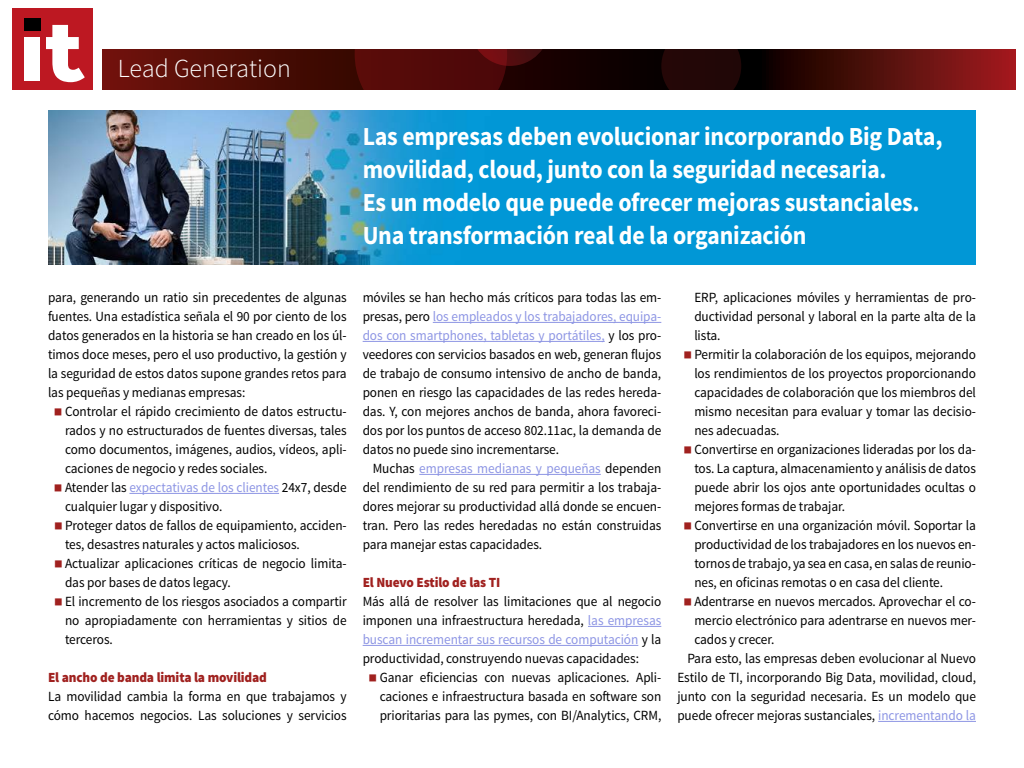
<style>
.page{position:relative;width:1024px;height:768px;background:#fff}
.page>*{position:absolute;margin:0;border:0;box-sizing:border-box;transform-origin:0 0}
.t1{font:700 26px/33px "Source Sans Pro";letter-spacing:-.01em;color:#fff;scale:.92 1}
.t2{font:300 26px "Source Sans Pro";color:#fff}
.t3{font:14px/19px "Source Sans Pro";letter-spacing:-.005em;color:#000;text-align:justify;scale:.95 1}
.t4{font:900 14px "Source Sans Pro";letter-spacing:-.01em;color:#a0211f;scale:.95 1}
.s1{color:#8d95e4}
</style>
<div class="page">
<svg style="left:102px;top:49px;width:914px;height:41px;background:#440b07"></svg>
<svg style="left:355px;top:49px;width:195px;height:41px;background:#490808"></svg>
<div style="left:661px;top:49px;width:80px;height:41px;background:#230707"></div>
<div style="left:12px;top:9px;width:80px;height:81px;background:#bd1822"></div>
<div style="left:24px;top:19px;width:17px;height:12px;background:#000"></div>
<div style="left:25px;top:37px;width:15px;height:44px;background:#fff"></div>
<svg style="left:46px;top:25px;width:39px;height:57px"></svg>
<hr style="left:129px;top:493px;width:150px;height:1px;background:#8d95e4">
<hr style="left:433px;top:322px;width:228px;height:1px;background:#8d95e4">
<hr style="left:363px;top:341px;width:242px;height:1px;background:#8d95e4">
<hr style="left:419px;top:474px;width:182px;height:1px;background:#8d95e4">
<hr style="left:588px;top:626px;width:73px;height:1px;background:#8d95e4">
<hr style="left:363px;top:645px;width:275px;height:1px;background:#8d95e4">
<hr style="left:878px;top:721px;width:98px;height:1px;background:#8d95e4">
<img style="left:48px;top:111px;width:928px;height:153px">
<img style="left:984px;top:57px;width:21px;height:27px">
<h1 class="t2" style="left:118px;top:52px;width:175px">Lead Generation</h1>
<h1 class="t1" style="left:363px;top:121px;width:632px">Las empresas deben evolucionar incorporando Big Data, movilidad, cloud, junto con la seguridad necesaria.<br>Es un modelo que puede ofrecer mejoras sustanciales.<br>Una transformación real de la organización</h1>
<p class="t3" style="left:48px;top:288px;width:316px">para, generando un ratio sin precedentes de algunas fuentes. Una estadística señala el 90 por ciento de los datos generados en la historia se han creado en los úl&shy;timos doce meses, pero el uso productivo, la gestión y la seguridad de estos datos supone grandes retos para las pequeñas y medianas empresas:</p>
<p class="t3" style="left:65px;top:402px;width:298px;text-align:left">Controlar el rápido crecimiento de datos estructu&shy;rados y no estructurados de fuentes diversas, tales como documentos, imágenes, audios, vídeos, apli&shy;caciones de negocio y redes sociales.<br>Atender las <span class="s1">expectativas de los clientes</span> 24x7, desde cualquier lugar y dispositivo.<br>Proteger datos de fallos de equipamiento, acciden&shy;tes, desastres naturales y actos maliciosos.<br>Actualizar aplicaciones críticas de negocio limita&shy;das por bases de datos legacy.<br>El incremento de los riesgos asociados a compartir no apropiadamente con herramientas y sitios de terceros.</p>
<p class="t4" style="left:48px;top:668px;width:232px">El ancho de banda limita la movilidad</p>
<p class="t3" style="left:48px;top:687px;width:316px">La movilidad cambia la forma en que trabajamos y cómo hacemos negocios. Las soluciones y servicios</p>
<p class="t3" style="left:363px;top:288px;width:316px">móviles se han hecho más críticos para todas las em&shy;presas, pero <span class="s1">los empleados y los trabajadores, equipa&shy;dos con smartphones, tabletas y portátiles,</span> y los pro&shy;veedores con servicios basados en web, generan flujos de trabajo de consumo intensivo de ancho de banda, ponen en riesgo las capacidades de las redes hereda&shy;das. Y, con mejores anchos de banda, ahora favoreci&shy;dos por los puntos de acceso 802.11ac, la demanda de datos no puede sino incrementarse.</p>
<p class="t3" style="left:363px;top:459px;width:316px;text-indent:10px">Muchas <span class="s1">empresas medianas y pequeñas</span> dependen del rendimiento de su red para permitir a los trabaja&shy;dores mejorar su productividad allá donde se encuen&shy;tran. Pero las redes heredadas no están construidas para manejar estas capacidades.</p>
<p class="t4" style="left:363px;top:573px;width:146px">El Nuevo Estilo de las TI</p>
<p class="t3" style="left:363px;top:592px;width:316px">Más allá de resolver las limitaciones que al negocio imponen una infraestructura heredada, <span class="s1">las empresas buscan incrementar sus recursos de computación</span> y la productividad, construyendo nuevas capacidades:</p>
<p class="t3" style="left:380px;top:668px;width:298px">Ganar eficiencias con nuevas aplicaciones. Apli&shy;caciones e infraestructura basada en software son prioritarias para las pymes, con BI/Analytics, CRM,</p>
<p class="t3" style="left:694px;top:288px;width:298px">ERP, aplicaciones móviles y herramientas de pro-</p>
<p class="t3" style="left:694px;top:307px;width:298px">ductividad personal y laboral en la parte alta de la</p>
<p class="t3" style="left:694px;top:326px;width:29px">lista.</p>
<p class="t3" style="left:694px;top:345px;width:298px">Permitir la colaboración de los equipos, mejorando</p>
<p class="t3" style="left:694px;top:364px;width:298px">los rendimientos de los proyectos proporcionando</p>
<p class="t3" style="left:694px;top:383px;width:298px">capacidades de colaboración que los miembros del</p>
<p class="t3" style="left:694px;top:402px;width:298px">mismo necesitan para evaluar y tomar las decisio-</p>
<p class="t3" style="left:694px;top:421px;width:91px">nes adecuadas.</p>
<p class="t3" style="left:694px;top:440px;width:298px">Convertirse en organizaciones lideradas por los da-</p>
<p class="t3" style="left:694px;top:459px;width:298px">tos. La captura, almacenamiento y análisis de datos</p>
<p class="t3" style="left:694px;top:478px;width:298px">puede abrir los ojos ante oportunidades ocultas o</p>
<p class="t3" style="left:694px;top:497px;width:160px">mejores formas de trabajar.</p>
<p class="t3" style="left:694px;top:516px;width:298px">Convertirse en una organización móvil. Soportar la</p>
<p class="t3" style="left:694px;top:535px;width:298px">productividad de los trabajadores en los nuevos en-</p>
<p class="t3" style="left:694px;top:554px;width:298px">tornos de trabajo, ya sea en casa, en salas de reunio-</p>
<p class="t3" style="left:694px;top:573px;width:263px">nes, en oficinas remotas o en casa del cliente.</p>
<p class="t3" style="left:694px;top:592px;width:298px">Adentrarse en nuevos mercados. Aprovechar el co-</p>
<p class="t3" style="left:694px;top:611px;width:298px">mercio electrónico para adentrarse en nuevos mer-</p>
<p class="t3" style="left:694px;top:630px;width:86px">cados y crecer.</p>
<p class="t3" style="left:687px;top:649px;width:305px">Para esto, las empresas deben evolucionar al Nuevo</p>
<p class="t3" style="left:677px;top:668px;width:316px">Estilo de TI, incorporando Big Data, movilidad, cloud,</p>
<p class="t3" style="left:677px;top:687px;width:316px">junto con la seguridad necesaria. Es un modelo que</p>
<p class="t3" style="left:677px;top:706px;width:316px">puede ofrecer mejoras sustanciales, <span class="s1">incrementando la</span></p>
</div>
